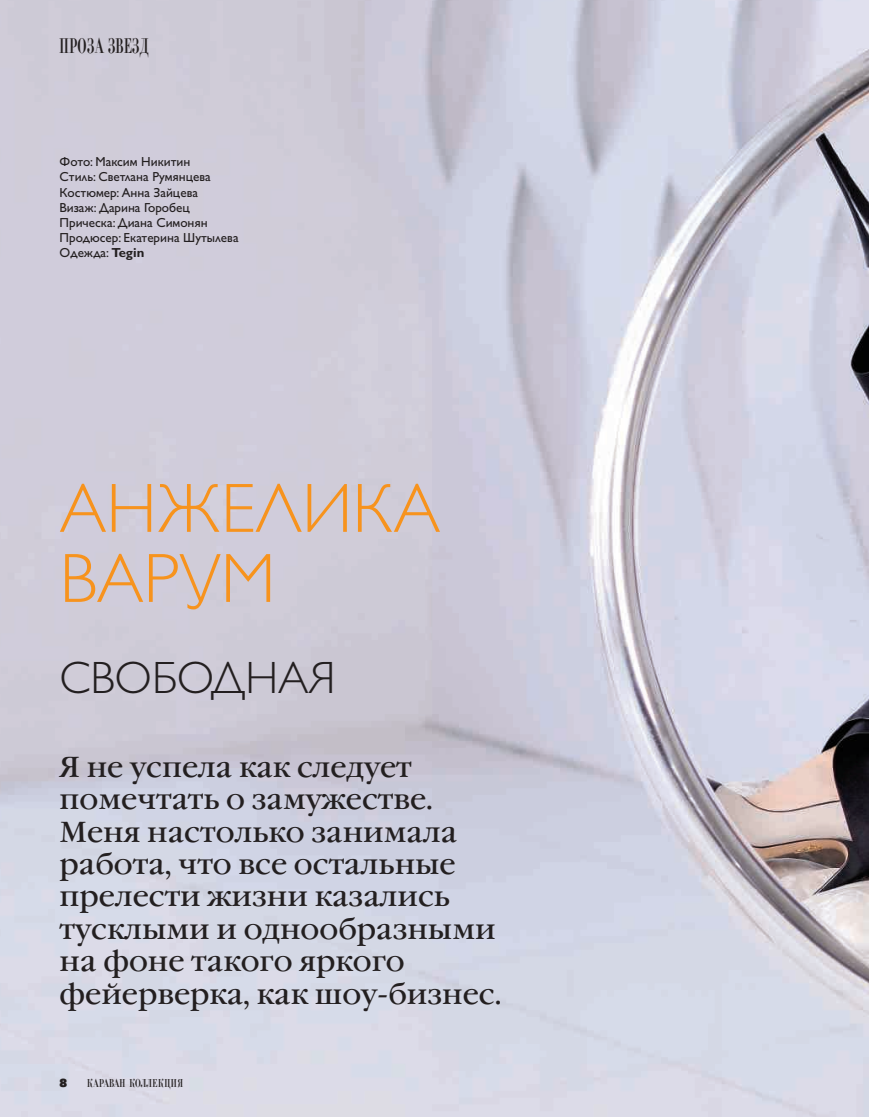
<style>
.page{position:relative;width:869px;height:1117px;background:#fff}
.page>*{position:absolute;margin:0;border:0;box-sizing:border-box;transform-origin:0 0}
.t1{font:300 70px/70px "Gill Sans Cyr";color:#f7931d}
.t2{font:300 45.5px "Gill Sans Cyr";color:#231f20}
.t3{font:28.88px/32.4px "Garamond Book C";color:#231f20}
.t4{font:21px "Didona C";letter-spacing:.035em;color:#231f20;scale:.6 1}
.t5{font:13.12px/15.2px "Gill Sans Cyr";color:#231f20}
.t6{font:11.38px "Didona C";color:#231f20;scale:.7 1}
.t7{font:900 11.38px "Partner";color:#231f20;scale:.96 1}
.s1{font-weight:700}
</style>
<div class="page">
<img style="left:0;top:0;width:868px;height:1116px">
<p class="t4" style="left:60px;top:38px;width:150px">ПРОЗА ЗВЕЗД</p>
<p class="t5" style="left:60px;top:155px;width:180px">Фото: Максим Никитин<br>Стиль: Светлана Румянцева<br>Костюмер: Анна Зайцева<br>Визаж: Дарина Горобец<br>Прическа: Диана Симонян<br>Продюсер: Екатерина Шутылева<br>Одежда: <span class="s1">Tegin</span></p>
<p class="t1" style="left:60px;top:476px;width:382px">АНЖЕЛИКА<br>ВАРУМ</p>
<p class="t2" style="left:60px;top:661px;width:277px">СВОБОДНАЯ</p>
<p class="t3" style="left:60px;top:753px;width:443px">Я не успела как следует помечтать о замужестве.<br>Меня настолько занимала работа, что все остальные прелести жизни казались тусклыми и однообразными на фоне такого яркого фейерверка, как шоу-бизнес.</p>
<p class="t7" style="left:60px;top:1076px;width:10px">8</p>
<p class="t6" style="left:87px;top:1078px;width:138px">КАРАВАН КОЛЛЕКЦИЯ</p>
</div>
